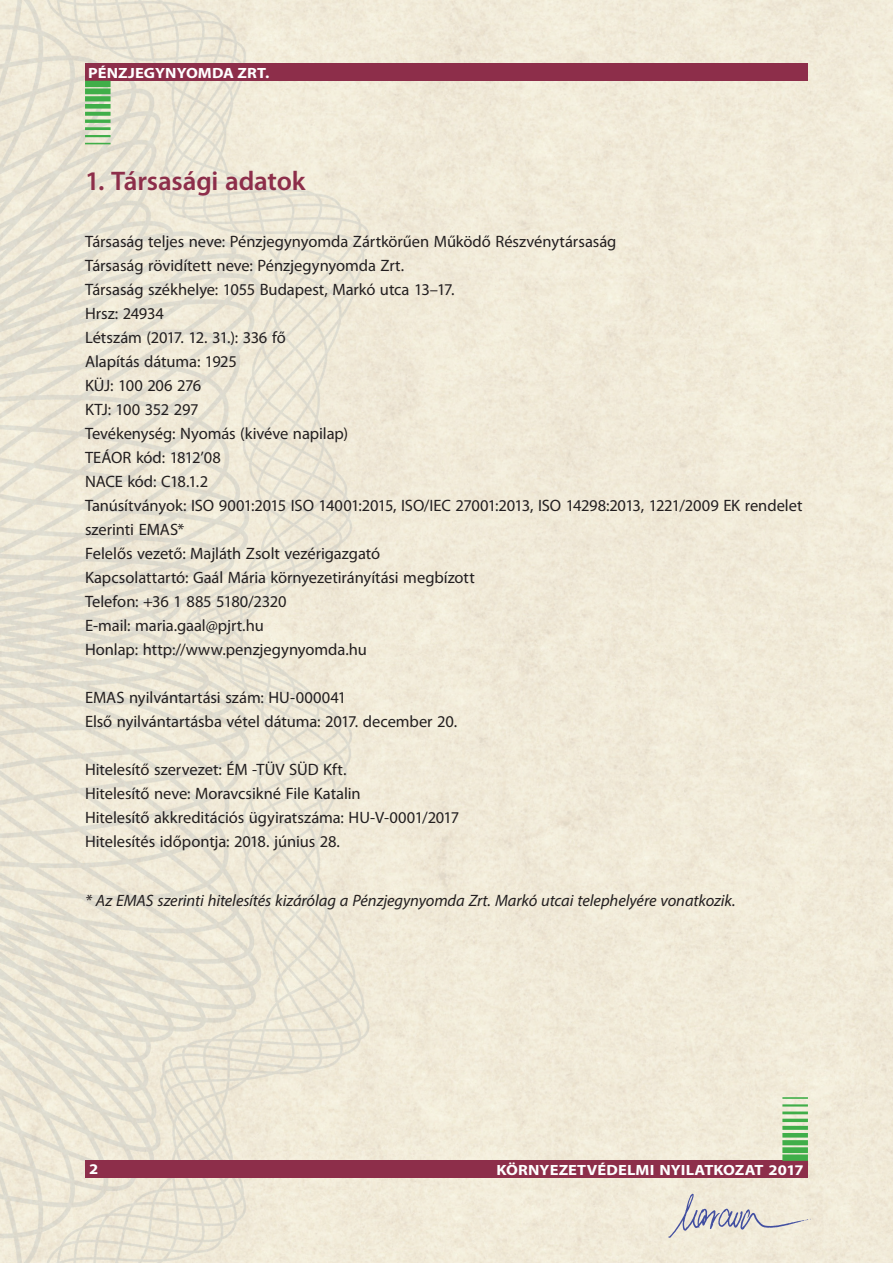
<style>
.page{position:relative;width:893px;height:1263px;background:#fff}
.page>*{position:absolute;margin:0;border:0;box-sizing:border-box;transform-origin:0 0}
.t1{font:600 27px "Myriad Pro";letter-spacing:-.01em;color:#8d2e4a}
.t2{font:16.5px/24px "Myriad Pro";letter-spacing:-.005em;color:#231f20}
.t3{font:italic 16.5px "Myriad Pro";letter-spacing:-.005em;color:#231f20}
.t4{font:700 14.85px "Myriad Pro";letter-spacing:.005em;color:#fff;scale:1.11 1}
</style>
<div class="page">
<img style="left:0;top:0;width:893px;height:1263px">
<div style="left:85px;top:64px;width:723px;height:17px;background:#8d2e4a"></div>
<div style="left:85px;top:1161px;width:723px;height:17px;background:#8d2e4a"></div>
<div style="left:85px;top:81px;width:26px;height:6px;background:#40ae49"></div>
<div style="left:85px;top:88px;width:26px;height:6px;background:#40ae49"></div>
<div style="left:85px;top:96px;width:26px;height:5px;background:#40ae49"></div>
<div style="left:85px;top:104px;width:26px;height:5px;background:#40ae49"></div>
<svg style="left:85px;top:112px;width:26px;height:4px"></svg>
<hr style="left:85px;top:120px;width:26px;height:3px;background:#40ae49">
<hr style="left:85px;top:127px;width:26px;height:3px;background:#40ae49">
<hr style="left:85px;top:135px;width:26px;height:2px;background:#40ae49">
<svg style="left:85px;top:143px;width:26px;height:1px"></svg>
<div style="left:782px;top:1154px;width:26px;height:7px;background:#40ae49"></div>
<div style="left:782px;top:1147px;width:26px;height:6px;background:#40ae49"></div>
<div style="left:782px;top:1140px;width:26px;height:5px;background:#40ae49"></div>
<hr style="left:782px;top:1133px;width:26px;height:4px;background:#40ae49">
<svg style="left:782px;top:1126px;width:26px;height:4px"></svg>
<hr style="left:782px;top:1119px;width:26px;height:3px;background:#40ae49">
<hr style="left:782px;top:1111px;width:26px;height:3px;background:#40ae49">
<hr style="left:782px;top:1104px;width:26px;height:2px;background:#40ae49">
<hr style="left:782px;top:1097px;width:26px;height:2px;background:#40ae49">
<img style="left:666px;top:1192px;width:146px;height:47px">
<p class="t4" style="left:88px;top:64px;width:165px">PÉNZJEGYNYOMDA ZRT.</p>
<h1 class="t1" style="left:85px;top:166px;width:222px">1. Társasági adatok</h1>
<p class="t2" style="left:85px;top:229px;width:719px">Társaság teljes neve: Pénzjegynyomda Zártkörűen Működő Részvénytársaság<br>Társaság rövidített neve: Pénzjegynyomda Zrt.<br>Társaság székhelye: 1055 Budapest, Markó utca 13–17.<br>Hrsz: 24934<br>Létszám (2017. 12. 31.): 336 fő<br>Alapítás dátuma: 1925<br>KÜJ: 100 206 276<br>KTJ: 100 352 297<br>Tevékenység: Nyomás (kivéve napilap)<br>TEÁOR kód: 1812’08<br>NACE kód: C18.1.2<br>Tanúsítványok: ISO 9001:2015 ISO 14001:2015, ISO/IEC 27001:2013, ISO 14298:2013, 1221/2009 EK rendelet szerinti EMAS*<br>Felelős vezető: Majláth Zsolt vezérigazgató<br>Kapcsolattartó: Gaál Mária környezetirányítási megbízott<br>Telefon: +36 1 885 5180/2320<br>E-mail: maria.gaal@pjrt.hu<br>Honlap: http://www.penzjegynyomda.hu</p>
<p class="t2" style="left:85px;top:685px;width:374px">EMAS nyilvántartási szám: HU-000041<br>Első nyilvántartásba vétel dátuma: 2017. december 20.</p>
<p class="t2" style="left:85px;top:757px;width:376px">Hitelesítő szervezet: ÉM -TÜV SÜD Kft.<br>Hitelesítő neve: Moravcsikné File Katalin<br>Hitelesítő akkreditációs ügyiratszáma: HU-V-0001/2017<br>Hitelesítés időpontja: 2018. június 28.</p>
<p class="t3" style="left:85px;top:891px;width:652px">* Az EMAS szerinti hitelesítés kizárólag a Pénzjegynyomda Zrt. Markó utcai telephelyére vonatkozik.</p>
<p class="t4" style="left:89px;top:1161px;width:10px">2</p>
<p class="t4" style="left:496px;top:1161px;width:278px">KÖRNYEZETVÉDELMI NYILATKOZAT 2017</p>
</div>
